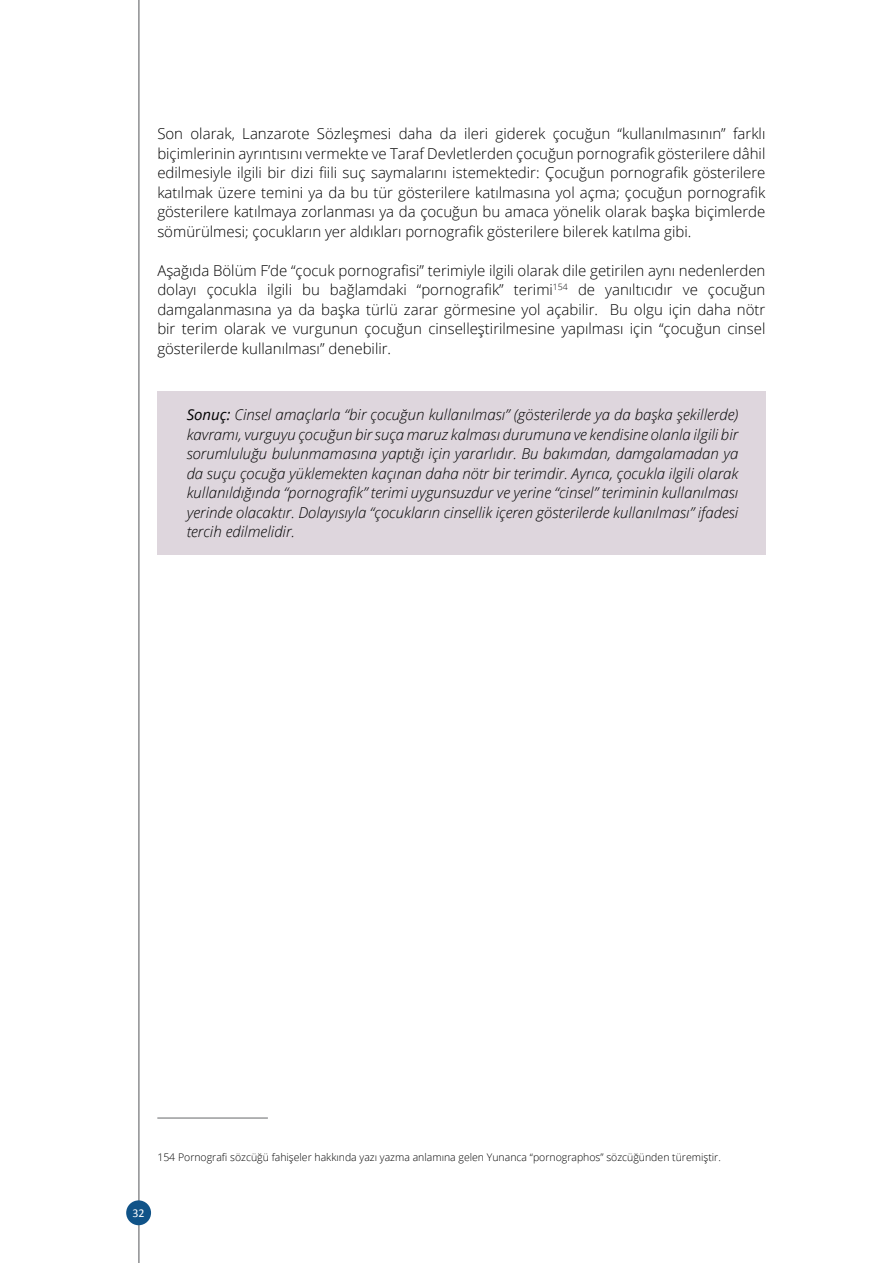
<style>
.page{position:relative;width:893px;height:1263px;background:#fff}
.page>*{position:absolute;margin:0;border:0;box-sizing:border-box;transform-origin:0 0}
.t1{font:300 15px/19.5px "Open Sans";color:#000;text-align:justify}
.t2{font:italic 300 15px/19.5px "Open Sans";color:#000;text-align:justify}
.t3{font:12px "Calibri";color:#fff}
.t4{font:300 10.5px "Open Sans";color:#000}
.s1{font-weight:400}
</style>
<div class="page">
<hr style="left:138px;top:0;width:1px;height:1263px;background:#67686b">
<div style="left:126px;top:1200px;width:25px;height:25px;background:#105388;border-radius:50%"></div>
<div style="left:157px;top:391px;width:608px;height:164px;background:#ded6dd"></div>
<hr style="left:157px;top:1118px;width:111px;height:1px;background:#67686b">
<p class="t1" style="left:157px;top:123px;width:610px">Son olarak, Lanzarote Sözleşmesi daha da ileri giderek çocuğun “kullanılmasının” farklı biçimlerinin ayrıntısını vermekte ve Taraf Devletlerden çocuğun pornografik gösterilere dâhil edilmesiyle ilgili bir dizi fiili suç saymalarını istemektedir: Çocuğun pornografik gösterilere katılmak üzere temini ya da bu tür gösterilere katılmasına yol açma; çocuğun pornografik gösterilere katılmaya zorlanması ya da çocuğun bu amaca yönelik olarak başka biçimlerde sömürülmesi; çocukların yer aldıkları pornografik gösterilere bilerek katılma gibi.</p>
<p class="t1" style="left:157px;top:260px;width:610px">Aşağıda Bölüm F’de “çocuk pornografisi” terimiyle ilgili olarak dile getirilen aynı nedenlerden dolayı çocukla ilgili bu bağlamdaki “pornografik” terimi<sup>154</sup> de yanıltıcıdır ve çocuğun damgalanmasına ya da başka türlü zarar görmesine yol açabilir. Bu olgu için daha nötr bir terim olarak ve vurgunun çocuğun cinselleştirilmesine yapılması için “çocuğun cinsel gösterilerde kullanılması” denebilir.</p>
<p class="t2" style="left:187px;top:405px;width:553px"><span class="s1">Sonuç:</span> Cinsel amaçlarla “bir çocuğun kullanılması” (gösterilerde ya da başka şekillerde) kavramı, vurguyu çocuğun bir suça maruz kalması durumuna ve kendisine olanla ilgili bir sorumluluğu bulunmamasına yaptığı için yararlıdır. Bu bakımdan, damgalamadan ya da suçu çocuğa yüklemekten kaçınan daha nötr bir terimdir. Ayrıca, çocukla ilgili olarak kullanıldığında “pornografik” terimi uygunsuzdur ve yerine “cinsel” teriminin kullanılması yerinde olacaktır. Dolayısıyla “çocukların cinsellik içeren gösterilerde kullanılması” ifadesi tercih edilmelidir.</p>
<p class="t4" style="left:157px;top:1150px;width:565px">154 Pornografi sözcüğü fahişeler hakkında yazı yazma anlamına gelen Yunanca “pornographos” sözcüğünden türemiştir.</p>
<p class="t3" style="left:133px;top:1205px;width:14px">32</p>
</div>
